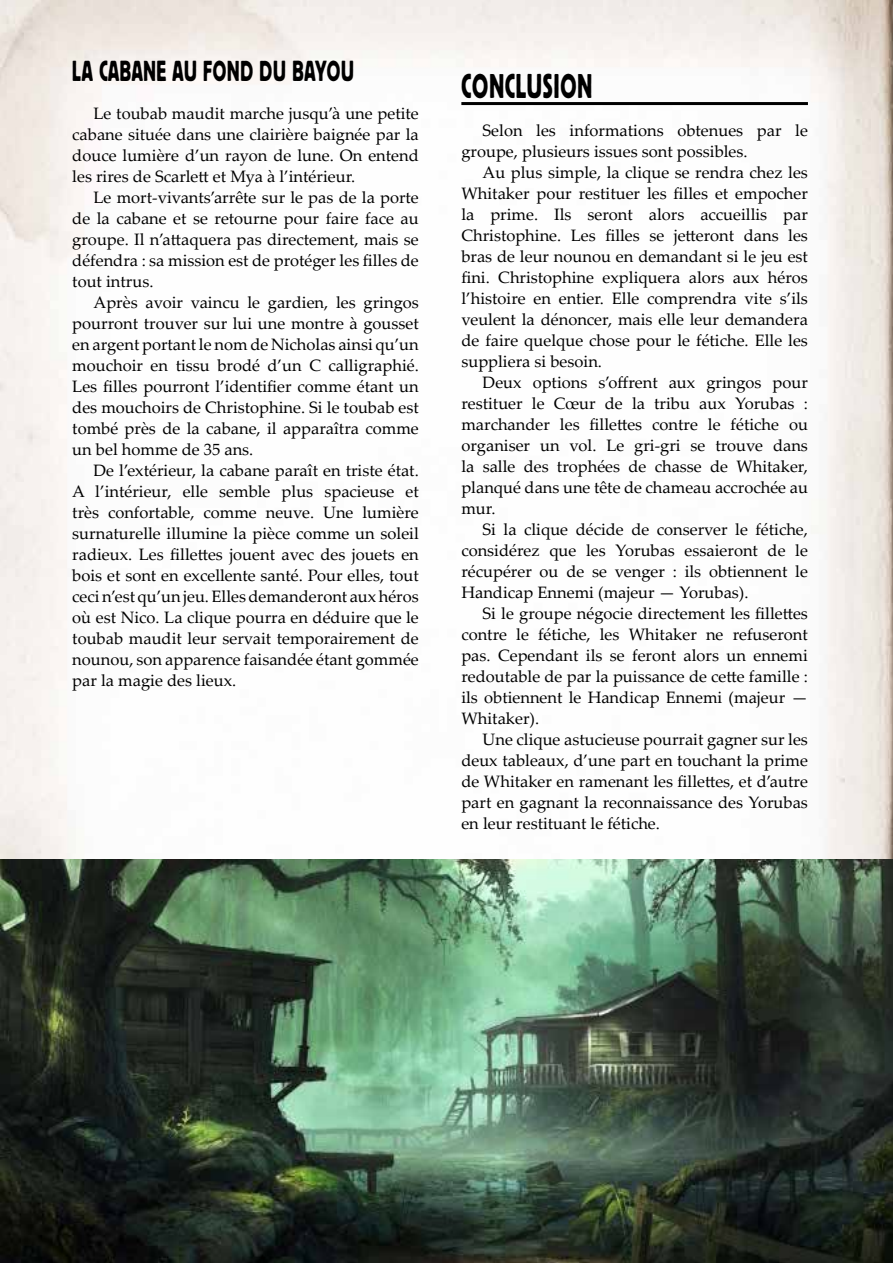
<style>
.page{position:relative;width:893px;height:1263px;background:#fff}
.page>*{position:absolute;margin:0;border:0;box-sizing:border-box;transform-origin:0 0}
.t1{font:34.2px "Block BE";letter-spacing:.04em;color:#000;scale:.67 1}
.t2{font:28.8px "Block BE";letter-spacing:.02em;color:#000;scale:.67 1}
.t3{font:16.5px/21px "Palatino Linotype";color:#000;text-align:justify}
</style>
<div class="page">
<img style="left:0;top:0;width:893px;height:860px">
<hr style="left:461px;top:102px;width:347px;height:3px;background:#000">
<img style="left:0;top:860px;width:893px;height:403px">
<h2 class="t2" style="left:72px;top:54px;width:422px">LA CABANE AU FOND DU BAYOU</h2>
<p class="t3" style="left:72px;top:102px;width:348px;text-indent:21px">Le toubab maudit marche jusqu’à une petite cabane située dans une clairière baignée par la douce lumière d’un rayon de lune. On entend les rires de Scarlett et Mya à l’intérieur.</p>
<p class="t3" style="left:72px;top:186px;width:348px;text-indent:21px">Le mort-vivants’arrête sur le pas de la porte de la cabane et se retourne pour faire face au groupe. Il n’attaquera pas directement, mais se défendra : sa mission est de protéger les filles de tout intrus.</p>
<p class="t3" style="left:72px;top:291px;width:348px;text-indent:21px">Après avoir vaincu le gardien, les gringos pourront trouver sur lui une montre à gousset en argent portant le nom de Nicholas ainsi qu’un mouchoir en tissu brodé d’un C calligraphié.<br>Les filles pourront l’identifier comme étant un des mouchoirs de Christophine. Si le toubab est tombé près de la cabane, il apparaîtra comme un bel homme de 35 ans.</p>
<p class="t3" style="left:72px;top:459px;width:348px;text-indent:21px">De l’extérieur, la cabane paraît en triste état.<br>A l’intérieur, elle semble plus spacieuse et très confortable, comme neuve. Une lumière surnaturelle illumine la pièce comme un soleil radieux. Les fillettes jouent avec des jouets en bois et sont en excellente santé. Pour elles, tout ceci n’est qu’un jeu. Elles demanderont aux héros où est Nico. La clique pourra en déduire que le toubab maudit leur servait temporairement de nounou, son apparence faisandée étant gommée par la magie des lieux.</p>
<h1 class="t1" style="left:461px;top:67px;width:197px">CONCLUSION</h1>
<p class="t3" style="left:461px;top:119px;width:348px;text-indent:21px">Selon les informations obtenues par le groupe, plusieurs issues sont possibles.</p>
<p class="t3" style="left:461px;top:161px;width:348px;text-indent:21px">Au plus simple, la clique se rendra chez les Whitaker pour restituer les filles et empocher la prime. Ils seront alors accueillis par Christophine. Les filles se jetteront dans les bras de leur nounou en demandant si le jeu est fini. Christophine expliquera alors aux héros l’histoire en entier. Elle comprendra vite s’ils veulent la dénoncer, mais elle leur demandera de faire quelque chose pour le fétiche. Elle les suppliera si besoin.</p>
<p class="t3" style="left:461px;top:371px;width:348px;text-indent:21px">Deux options s’offrent aux gringos pour restituer le Cœur de la tribu aux Yorubas : marchander les fillettes contre le fétiche ou organiser un vol. Le gri-gri se trouve dans la salle des trophées de chasse de Whitaker, planqué dans une tête de chameau accrochée au mur.</p>
<p class="t3" style="left:461px;top:518px;width:348px;text-indent:21px">Si la clique décide de conserver le fétiche, considérez que les Yorubas essaieront de le récupérer ou de se venger : ils obtiennent le Handicap Ennemi (majeur — Yorubas).</p>
<p class="t3" style="left:461px;top:602px;width:348px;text-indent:21px">Si le groupe négocie directement les fillettes contre le fétiche, les Whitaker ne refuseront pas. Cependant ils se feront alors un ennemi redoutable de par la puissance de cette famille : ils obtiennent le Handicap Ennemi (majeur — Whitaker).</p>
<p class="t3" style="left:461px;top:728px;width:348px;text-indent:21px">Une clique astucieuse pourrait gagner sur les deux tableaux, d’une part en touchant la prime de Whitaker en ramenant les fillettes, et d’autre part en gagnant la reconnaissance des Yorubas en leur restituant le fétiche.</p>
</div>
